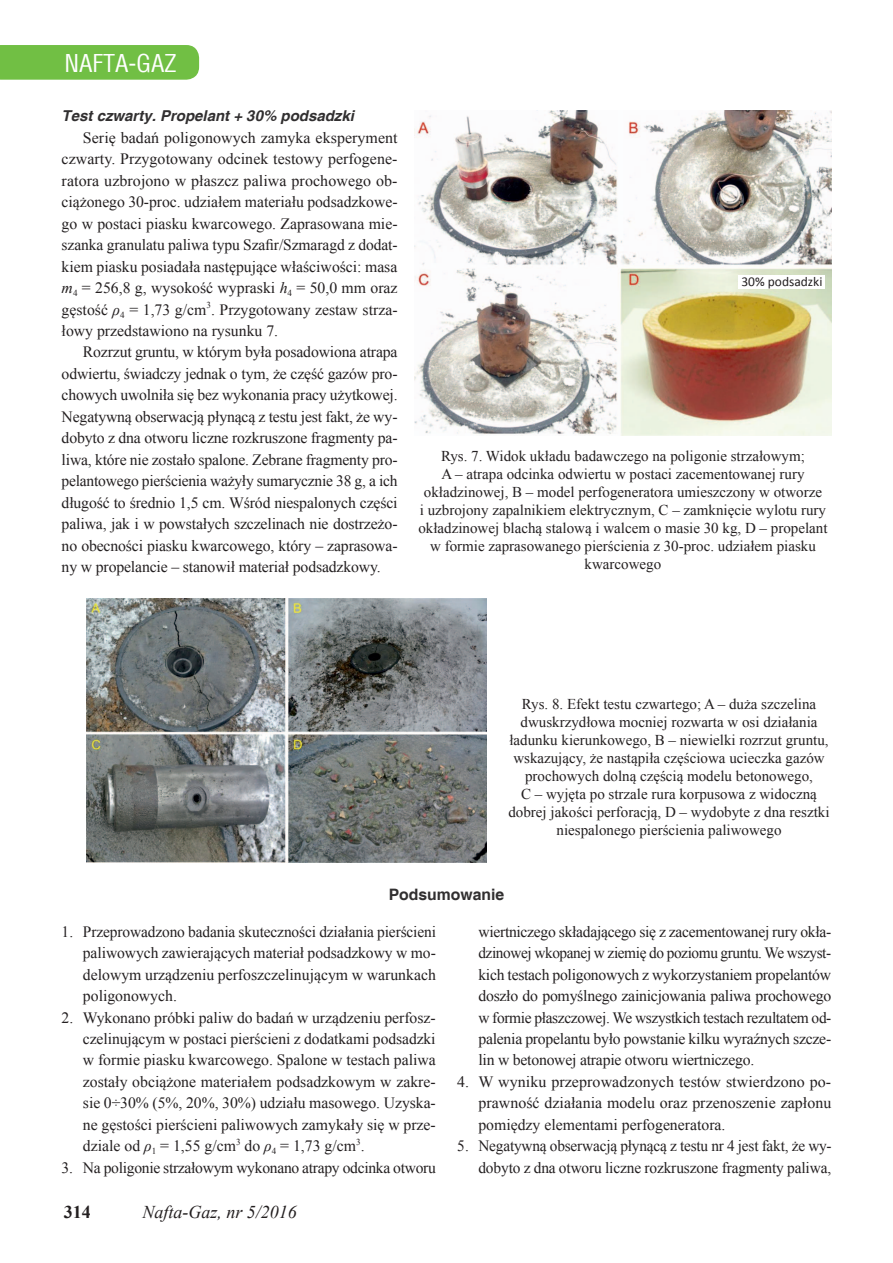
<style>
.page{position:relative;width:893px;height:1263px;background:#fff}
.page>*{position:absolute;margin:0;border:0;box-sizing:border-box;transform-origin:0 0}
.t1{font:24px "Switzerland Condensed";color:#fff}
.t2{font:italic 18px "Times New Roman";color:#231f20}
.t3{font:700 18px "Times New Roman";color:#231f20}
.t4{font:15.75px/21.5px "Times New Roman";letter-spacing:-.01em;color:#231f20;text-align:justify}
.t5{font:700 15.75px "Helvetica";color:#312f30}
.t6{font:15px/18px "Times New Roman";color:#231f20;text-align:center}
.t7{font:italic 700 15px "Helvetica";color:#312f30}
.t8{font:13.5px "Calibri";color:#231f20}
.s1{font-style:italic}
</style>
<div class="page">
<div style="left:0;top:45px;width:199px;height:35px;background:#71bf44"></div>
<img style="left:87px;top:599px;width:400px;height:263px">
<img style="left:415px;top:111px;width:416px;height:325px">
<div style="left:738px;top:276px;width:87px;height:13px;background:#fff"></div>
<h1 class="t1" style="left:64px;top:49px;width:114px">NAFTA-GAZ</h1>
<p class="t7" style="left:62px;top:107px;width:294px">Test czwarty. Propelant + 30% podsadzki</p>
<p class="t4" style="left:62px;top:127px;width:337px;text-indent:21px">Serię badań poligonowych zamyka eksperyment czwarty. Przygotowany odcinek testowy perfogene&shy;ratora uzbrojono w płaszcz paliwa prochowego ob&shy;ciążonego 30-proc. udziałem materiału podsadzkowe&shy;go w postaci piasku kwarcowego. Zaprasowana mie&shy;szanka granulatu paliwa typu Szafir/Szmaragd z dodat&shy;kiem piasku posiadała następujące właściwości: masa <span class="s1">m</span><sub>4</sub> = 256,8 g, wysokość wypraski <span class="s1">h</span><sub>4</sub> = 50,0 mm oraz gęstość <span class="s1">ρ</span><sub>4</sub> = 1,73 g/cm<sup>3</sup>. Przygotowany zestaw strza&shy;łowy przedstawiono na rysunku 7.</p>
<p class="t4" style="left:62px;top:341px;width:337px;text-indent:21px">Rozrzut gruntu, w którym była posadowiona atrapa odwiertu, świadczy jednak o tym, że część gazów pro&shy;chowych uwolniła się bez wykonania pracy użytkowej.<br>Negatywną obserwacją płynącą z testu jest fakt, że wy&shy;dobyto z dna otworu liczne rozkruszone fragmenty pa&shy;liwa, które nie zostało spalone. Zebrane fragmenty pro&shy;pelantowego pierścienia ważyły sumarycznie 38 g, a ich długość to średnio 1,5 cm. Wśród niespalonych części paliwa, jak i w powstałych szczelinach nie dostrzeżo&shy;no obecności piasku kwarcowego, który – zaprasowa&shy;ny w propelancie – stanowił materiał podsadzkowy.</p>
<p class="t8" style="left:741px;top:273px;width:83px">30% podsadzki</p>
<p class="t6" style="left:418px;top:447px;width:411px">Rys. 7. Widok układu badawczego na poligonie strzałowym;<br>A – atrapa odcinka odwiertu w postaci zacementowanej rury okładzinowej, B – model perfogeneratora umieszczony w otworze<br>i uzbrojony zapalnikiem elektrycznym, C – zamknięcie wylotu rury okładzinowej blachą stalową i walcem o masie 30 kg, D – propelant w formie zaprasowanego pierścienia z 30-proc. udziałem piasku kwarcowego</p>
<p class="t6" style="left:508px;top:694px;width:323px">Rys. 8. Efekt testu czwartego; A – duża szczelina dwuskrzydłowa mocniej rozwarta w osi działania ładunku kierunkowego, B – niewielki rozrzut gruntu, wskazujący, że nastąpiła częściowa ucieczka gazów prochowych dolną częścią modelu betonowego,<br>C – wyjęta po strzale rura korpusowa z widoczną dobrej jakości perforacją, D – wydobyte z dna resztki niespalonego pierścienia paliwowego</p>
<p class="t5" style="left:389px;top:885px;width:117px">Podsumowanie</p>
<p class="t4" style="left:478px;top:920px;width:354px">wiertniczego składającego się z zacementowanej rury okła&shy;dzinowej wkopanej w ziemię do poziomu gruntu. We wszyst&shy;kich testach poligonowych z wykorzystaniem propelantów doszło do pomyślnego zainicjowania paliwa prochowego w formie płaszczowej. We wszystkich testach rezultatem od&shy;palenia propelantu było powstanie kilku wyraźnych szcze&shy;lin w betonowej atrapie otworu wiertniczego.</p>
<p class="t4" style="left:478px;top:1070px;width:354px;text-indent:-21px">4. W wyniku przeprowadzonych testów stwierdzono po&shy;prawność działania modelu oraz przenoszenie zapłonu pomiędzy elementami perfogeneratora.</p>
<p class="t4" style="left:457px;top:1135px;width:376px;text-align:right">5. Negatywną obserwacją płynącą z testu nr 4 jest fakt, że wy&shy;dobyto z dna otworu liczne rozkruszone fragmenty paliwa,</p>
<p class="t4" style="left:83px;top:920px;width:355px;text-indent:-21px">1. Przeprowadzono badania skuteczności działania pierścieni paliwowych zawierających materiał podsadzkowy w mo&shy;delowym urządzeniu perfoszczelinującym w warunkach poligonowych.</p>
<p class="t4" style="left:83px;top:1006px;width:354px;text-indent:-21px">2. Wykonano próbki paliw do badań w urządzeniu perfosz&shy;czelinującym w postaci pierścieni z dodatkami podsadzki w formie piasku kwarcowego. Spalone w testach paliwa zostały obciążone materiałem podsadzkowym w zakre&shy;sie 0÷30% (5%, 20%, 30%) udziału masowego. Uzyska&shy;ne gęstości pierścieni paliwowych zamykały się w prze&shy;dziale od <span class="s1">ρ</span><sub>1</sub> = 1,55 g/cm<sup>3</sup> do <span class="s1">ρ</span><sub>4</sub> = 1,73 g/cm<sup>3</sup>.</p>
<p class="t4" style="left:62px;top:1156px;width:376px">3. Na poligonie strzałowym wykonano atrapy odcinka otworu</p>
<p class="t3" style="left:64px;top:1199px;width:28px">314</p>
<p class="t2" style="left:142px;top:1200px;width:156px">Nafta-Gaz, nr 5/2016</p>
</div>
